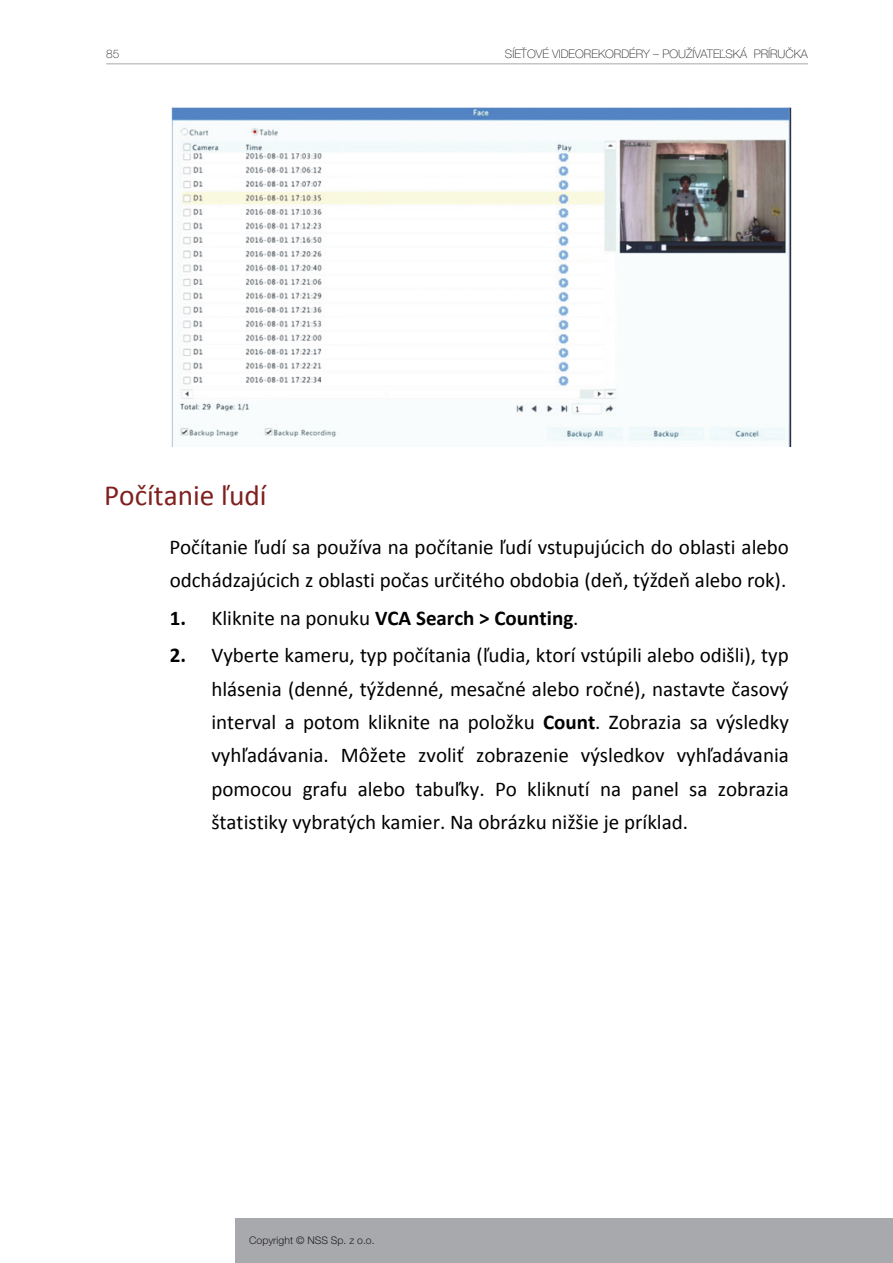
<style>
.page{position:relative;width:893px;height:1263px;background:#fff}
.page>*{position:absolute;margin:0;border:0;box-sizing:border-box;transform-origin:0 0}
.t1{font:29.4px "Calibri";color:#7f201f}
.t2{font:21px/33.5px "Calibri";color:#000}
.t3{font:700 21px "Calibri";color:#000}
.t4{font:100 11.85px "Helvetica Neue LT Pro";color:#231f20}
.t5{font:300 10.5px "Helvetica Neue LT Pro";color:#231f20}
.s1{font-weight:400}
.s2{font-weight:700}
</style>
<div class="page">
<div style="left:235px;top:1218px;width:658px;height:45px;background:#a8a9ad"></div>
<img style="left:172px;top:107px;width:619px;height:339px">
<hr style="left:106px;top:63px;width:702px;height:1px;background:#a8a9ad">
<p class="t4" style="left:106px;top:47px;width:15px">85</p>
<p class="t4" style="left:505px;top:47px;width:305px">SÍEŤOVÉ VIDEOREKORDÉRY – POUŽÍVATEĽSKÁ PRÍRUČKA</p>
<p class="t1" style="left:104px;top:477px;width:164px">Počítanie ľudí</p>
<p class="t2" style="left:170px;top:530px;width:621px">Počítanie ľudí sa používa na počítanie ľudí vstupujúcich do oblasti alebo odchádzajúcich z oblasti počas určitého obdobia (deň, týždeň alebo rok).</p>
<p class="t3" style="left:170px;top:604px;width:410px">1. <span class="s1">Kliknite na ponuku</span> VCA Search &gt; Counting<span class="s1">.</span></p>
<p class="t2" style="left:211px;top:638px;width:579px;text-align:justify;text-indent:-42px"><span class="s2">2.</span> Vyberte kameru, typ počítania (ľudia, ktorí vstúpili alebo odišli), typ hlásenia (denné, týždenné, mesačné alebo ročné), nastavte časový interval a potom kliknite na položku <span class="s2">Count</span>. Zobrazia sa výsledky vyhľadávania. Môžete zvoliť zobrazenie výsledkov vyhľadávania pomocou grafu alebo tabuľky. Po kliknutí na panel sa zobrazia štatistiky vybratých kamier. Na obrázku nižšie je príklad.</p>
<p class="t5" style="left:249px;top:1234px;width:127px">Copyright © NSS Sp. z o.o.</p>
</div>
